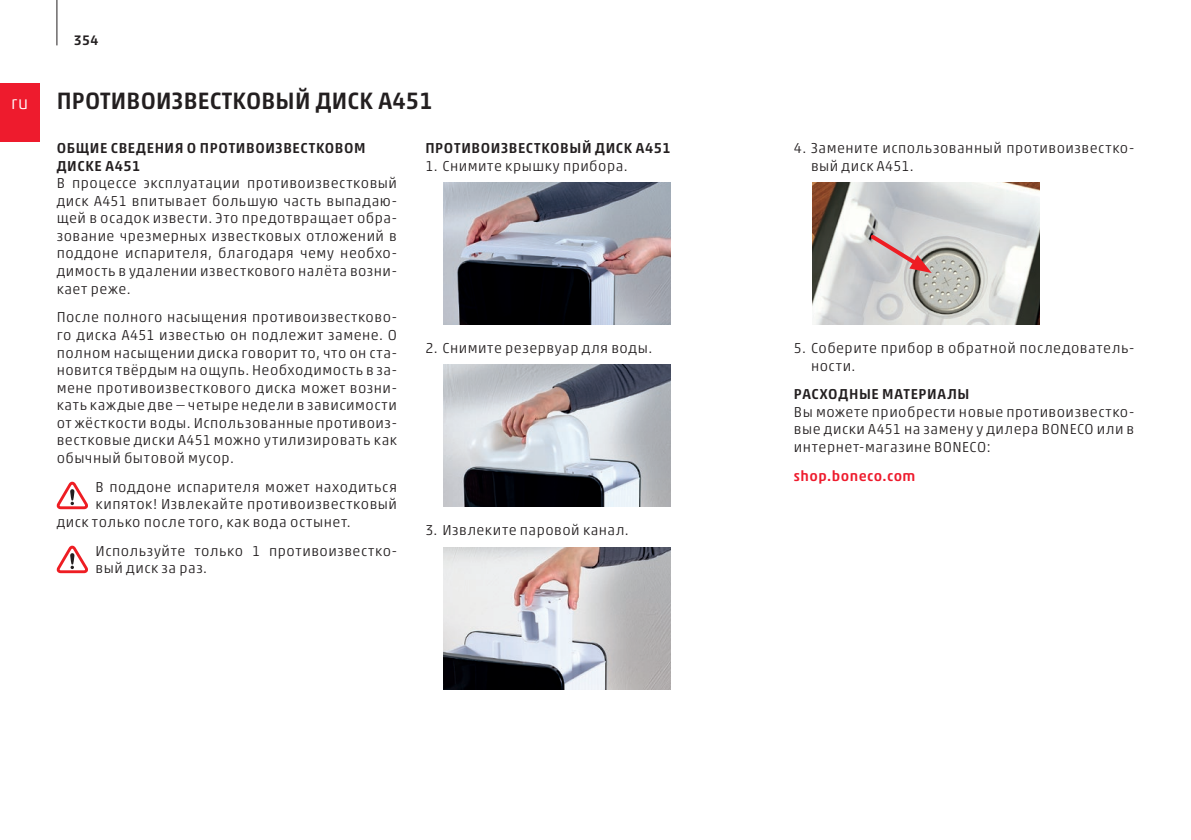
<style>
.page{position:relative;width:1191px;height:840px;background:#fff}
.page>*{position:absolute;margin:0;border:0;box-sizing:border-box;transform-origin:0 0}
.Seitentitel{font:500 24px "Akko W1 G";letter-spacing:.01em;color:#231f20}
.Einzug{font:300 14.6px/17.6px "Akko W1 G";letter-spacing:.035em;color:#231f20;text-align:justify}
.Einzug_Symbol{font:300 14.6px/17.6px "Akko W1 G";letter-spacing:.035em;color:#231f20}
.Untertitel{font:500 14.6px/17.6px "Akko W1 G";letter-spacing:.04em;color:#231f20}
.t1{font:500 14.6px "Akko W1 G";letter-spacing:.03em;color:#ee1b2d}
.t2{font:500 14px "Akko W1 G";color:#231f20}
.s1{font-weight:300;font-size:18px;color:#fff}
</style>
<div class="page">
<hr style="left:57px;top:0;width:1px;height:45px;background:#231f20">
<div style="left:0;top:83px;width:40px;height:59px;background:#ee1b2d"></div>
<svg style="left:57px;top:481px;width:31px;height:28px"></svg>
<svg style="left:57px;top:545px;width:31px;height:28px"></svg>
<img style="left:443px;top:547px;width:227px;height:141px">
<img style="left:443px;top:182px;width:227px;height:142px">
<img style="left:443px;top:364px;width:227px;height:142px">
<img style="left:812px;top:182px;width:227px;height:142px">
<svg style="left:867px;top:231px;width:64px;height:42px;background:#cbb0b1"></svg>
<p class="t2" style="left:74px;top:30px;width:26px">354</p>
<p class="Seitentitel" style="left:11px;top:83px;width:423px"><span class="s1">ru</span> ПРОТИВОИЗВЕСТКОВЫЙ ДИСК A451</p>
<p class="Untertitel" style="left:57px;top:138px;width:310px">ОБЩИЕ СВЕДЕНИЯ О ПРОТИВОИЗВЕСТКОВОМ<br>ДИСКЕ A451</p>
<p class="Einzug" style="left:57px;top:173px;width:342px">В процессе эксплуатации противоизвестковый диск A451 впитывает большую часть выпадаю&shy;щей в осадок извести. Это предотвращает обра&shy;зование чрезмерных известковых отложений в поддоне испарителя, благодаря чему необхо&shy;димость в удалении известкового налёта возни&shy;кает реже.</p>
<p class="Einzug" style="left:57px;top:307px;width:342px">После полного насыщения противоизвестково&shy;го диска A451 известью он подлежит замене. О полном насыщении диска говорит то, что он ста&shy;новится твёрдым на ощупь. Необходимость в за&shy;мене противоизвесткового диска может возни&shy;кать каждые две — четыре недели в зависимости от жёсткости воды. Использованные противоиз&shy;вестковые диски A451 можно утилизировать как обычный бытовой мусор.</p>
<p class="Einzug_Symbol" style="left:96px;top:476px;width:303px">В поддоне испарителя может находиться</p>
<p class="Einzug_Symbol" style="left:96px;top:494px;width:303px">кипяток! Извлекайте противоизвестковый</p>
<p class="Einzug_Symbol" style="left:57px;top:511px;width:296px">диск только после того, как вода остынет.</p>
<p class="Einzug_Symbol" style="left:96px;top:540px;width:303px">Используйте только 1 противоизвестко&shy;вый диск за раз.</p>
<p class="Untertitel" style="left:425px;top:138px;width:247px">ПРОТИВОИЗВЕСТКОВЫЙ ДИСК A451</p>
<p class="Einzug" style="left:425px;top:156px;width:204px">1. Снимите крышку прибора.</p>
<p class="Einzug" style="left:425px;top:338px;width:228px">2. Снимите резервуар для воды.</p>
<p class="Einzug" style="left:425px;top:520px;width:205px">3. Извлеките паровой канал.</p>
<p class="Einzug" style="left:811px;top:138px;width:325px;text-indent:-17px">4. Замените использованный противоизвестко&shy;вый диск A451.</p>
<p class="Einzug" style="left:811px;top:338px;width:325px;text-indent:-17px">5. Соберите прибор в обратной последователь&shy;ности.</p>
<p class="Untertitel" style="left:794px;top:384px;width:177px">РАСХОДНЫЕ МАТЕРИАЛЫ</p>
<p class="Einzug" style="left:794px;top:402px;width:342px">Вы можете приобрести новые противоизвестко&shy;вые диски A451 на замену у дилера BONECO или в интернет-магазине BONECO:</p>
<p class="t1" style="left:794px;top:465px;width:123px">shop.boneco.com</p>
</div>
